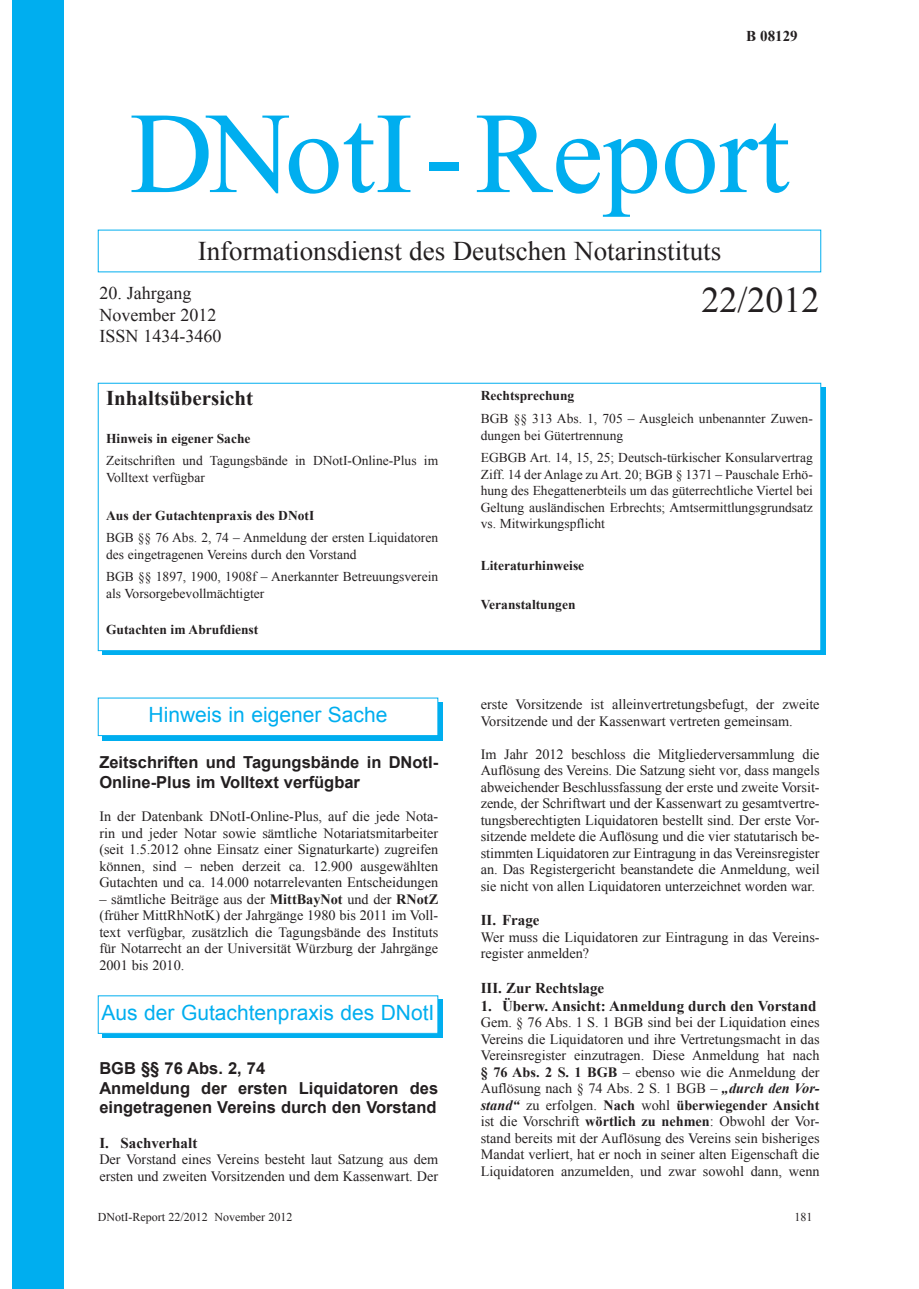
<style>
.page{position:relative;width:919px;height:1289px;background:#fff}
.page>*{position:absolute;margin:0;border:0;box-sizing:border-box;transform-origin:0 0}
.t1{font:115.5px "Times New Roman";color:#00aeef}
.t2{font:36px "Times New Roman";color:#231f20}
.t3{font:27px "Times New Roman";color:#231f20}
.t4{font:21px "Arial";color:#00aeef}
.t5{font:700 21px "Times New Roman";color:#231f20}
.t6{font:18px/21.6px "Times New Roman";color:#231f20}
.t7{font:700 16.5px/19.8px "Arial";color:#231f20}
.t8{font:700 15px "Times New Roman";color:#231f20}
.t9{font:14.25px/16.5px "Times New Roman";color:#231f20;text-align:justify}
.t10{font:13.5px/16.5px "Times New Roman";color:#231f20}
.t11{font:700 13.5px "Times New Roman";color:#231f20}
.t12{font:12px "Times New Roman";color:#231f20}
.s1{font-weight:700}
.s2{font-weight:700;font-style:italic}
</style>
<div class="page">
<div style="left:13px;top:0;width:51px;height:1288px;background:#00aeef"></div>
<div style="left:102px;top:387px;width:723px;height:268px;background:#00aeef"></div>
<div style="left:98px;top:383px;width:722px;height:267px;background:#fff"></div>
<div style="left:98px;top:383px;width:723px;height:268px;border:1px solid #00aeef"></div>
<svg style="left:102px;top:999px;width:340px;height:38px"></svg>
<div style="left:98px;top:995px;width:340px;height:38px;background:#fff"></div>
<div style="left:102px;top:702px;width:340px;height:38px;background:#00aeef"></div>
<div style="left:98px;top:698px;width:340px;height:37px;background:#fff"></div>
<div style="left:98px;top:697px;width:340px;height:39px;border:1px solid #00aeef"></div>
<p class="t8" style="left:746px;top:26px;width:53px">B 08129</p>
<h1 class="t1" style="left:129px;top:76px;width:661px">DNotI-Report</h1>
<h3 class="t3" style="left:198px;top:232px;width:525px">Informationsdienst des Deutschen Notarinstituts</h3>
<p class="t6" style="left:99px;top:282px;width:123px">20. Jahrgang<br>November 2012<br>ISSN 1434-3460</p>
<h2 class="t2" style="left:701px;top:275px;width:120px">22/2012</h2>
<h3 class="t5" style="left:106px;top:384px;width:149px">Inhaltsübersicht</h3>
<p class="t11" style="left:106px;top:429px;width:146px">Hinweis in eigener Sache</p>
<p class="t10" style="left:106px;top:452px;width:333px">Zeitschriften und Tagungsbände in DNotI-Online-Plus im<br>Volltext verfügbar</p>
<p class="t11" style="left:106px;top:505px;width:210px">Aus der Gutachtenpraxis des DNotI</p>
<p class="t10" style="left:106px;top:529px;width:333px">BGB §§ 76 Abs. 2, 74 – Anmeldung der ersten Liquidatoren des eingetragenen Vereins durch den Vorstand</p>
<p class="t10" style="left:106px;top:568px;width:333px">BGB §§ 1897, 1900, 1908f – Anerkannter Betreuungsverein als Vorsorgebevollmächtigter</p>
<p class="t11" style="left:106px;top:619px;width:154px">Gutachten im Abrufdienst</p>
<h3 class="t4" style="left:149px;top:701px;width:240px">Hinweis in eigener Sache</h3>
<p class="t7" style="left:99px;top:753px;width:340px">Zeitschriften und Tagungsbände in DNotI-<br>Online-Plus im Volltext verfügbar</p>
<p class="t9" style="left:99px;top:808px;width:340px">In der Datenbank DNotI-Online-Plus, auf die jede Nota&shy;rin und jeder Notar sowie sämtliche Notariatsmitarbeiter (seit 1.5.2012 ohne Einsatz einer Signaturkarte) zugreifen können, sind – neben derzeit ca. 12.900 ausgewählten Gutachten und ca. 14.000 notarrelevanten Entscheidungen</p>
<p class="t9" style="left:99px;top:890px;width:340px">– sämtliche Beiträge aus der <span class="s1">MittBayNot</span> und der <span class="s1">RNotZ </span>(früher MittRhNotK) der Jahrgänge 1980 bis 2011 im Voll&shy;text verfügbar, zusätzlich die Tagungsbände des Instituts für Notarrecht an der Universität Würzburg der Jahrgänge 2001 bis 2010.</p>
<h3 class="t4" style="left:102px;top:998px;width:334px">Aus der Gutachtenpraxis des DNotI</h3>
<p class="t7" style="left:99px;top:1058px;width:340px">BGB §§ 76 Abs. 2, 74<br>Anmeldung der ersten Liquidatoren des eingetragenen Vereins durch den Vorstand</p>
<p class="t8" style="left:99px;top:1132px;width:99px">I. Sachverhalt</p>
<p class="t9" style="left:99px;top:1151px;width:340px">Der Vorstand eines Vereins besteht laut Satzung aus dem ersten und zweiten Vorsitzenden und dem Kassenwart. Der</p>
<p class="t11" style="left:480px;top:386px;width:95px">Rechtsprechung</p>
<p class="t10" style="left:480px;top:410px;width:333px">BGB §§ 313 Abs. 1, 705 – Ausgleich unbenannter Zuwen&shy;dungen bei Gütertrennung</p>
<p class="t10" style="left:480px;top:449px;width:333px;text-align:justify">EGBGB Art. 14, 15, 25; Deutsch-türkischer Konsularvertrag Ziff. 14 der Anlage zu Art. 20; BGB § 1371 – Pauschale Erhö&shy;hung des Ehegattenerbteils um das güterrechtliche Viertel bei Geltung ausländischen Erbrechts; Amtsermittlungsgrundsatz vs. Mitwirkungspflicht</p>
<p class="t11" style="left:480px;top:556px;width:105px">Literaturhinweise</p>
<p class="t11" style="left:480px;top:595px;width:96px">Veranstaltungen</p>
<p class="t9" style="left:480px;top:695px;width:340px">erste Vorsitzende ist alleinvertretungsbefugt, der zweite<br>Vorsitzende und der Kassenwart vertreten gemeinsam.</p>
<p class="t9" style="left:480px;top:745px;width:340px">Im Jahr 2012 beschloss die Mitgliederversammlung die Auflösung des Vereins. Die Satzung sieht vor, dass mangels abweichender Beschlussfassung der erste und zweite Vorsit&shy;zende, der Schriftwart und der Kassenwart zu gesamtvertre&shy;tungsberechtigten Liquidatoren bestellt sind. Der erste Vor&shy;sitzende meldete die Auflösung und die vier statutarisch be&shy;stimmten Liquidatoren zur Eintragung in das Vereinsregister an. Das Registergericht beanstandete die Anmeldung, weil sie nicht von allen Liquidatoren unterzeichnet worden war.</p>
<p class="t8" style="left:480px;top:909px;width:60px">II. Frage</p>
<p class="t9" style="left:480px;top:928px;width:340px">Wer muss die Liquidatoren zur Eintragung in das Vereins&shy;register anmelden?</p>
<p class="t8" style="left:480px;top:977px;width:125px">III. Zur Rechtslage</p>
<p class="t8" style="left:480px;top:995px;width:337px">1. Überw. Ansicht: Anmeldung durch den Vorstand</p>
<p class="t9" style="left:480px;top:1013px;width:340px">Gem. § 76 Abs. 1 S. 1 BGB sind bei der Liquidation eines Vereins die Liquidatoren und ihre Vertretungsmacht in das Vereinsregister einzutragen. Diese Anmeldung hat nach <span class="s1">§ 76 Abs. 2 S. 1 BGB</span> – ebenso wie die Anmeldung der Auflösung nach § 74 Abs. 2 S. 1 BGB – <span class="s2">„durch den Vor&shy;stand“</span> zu erfolgen. <span class="s1">Nach</span> wohl <span class="s1">überwiegender Ansicht </span>ist die Vorschrift <span class="s1">wörtlich zu nehmen</span>: Obwohl der Vor&shy;stand bereits mit der Auflösung des Vereins sein bisheriges Mandat verliert, hat er noch in seiner alten Eigenschaft die Liquidatoren anzumelden, und zwar sowohl dann, wenn</p>
<p class="t12" style="left:98px;top:1208px;width:196px">DNotI-Report 22/2012 November 2012</p>
<p class="t12" style="left:794px;top:1208px;width:19px">181</p>
</div>
